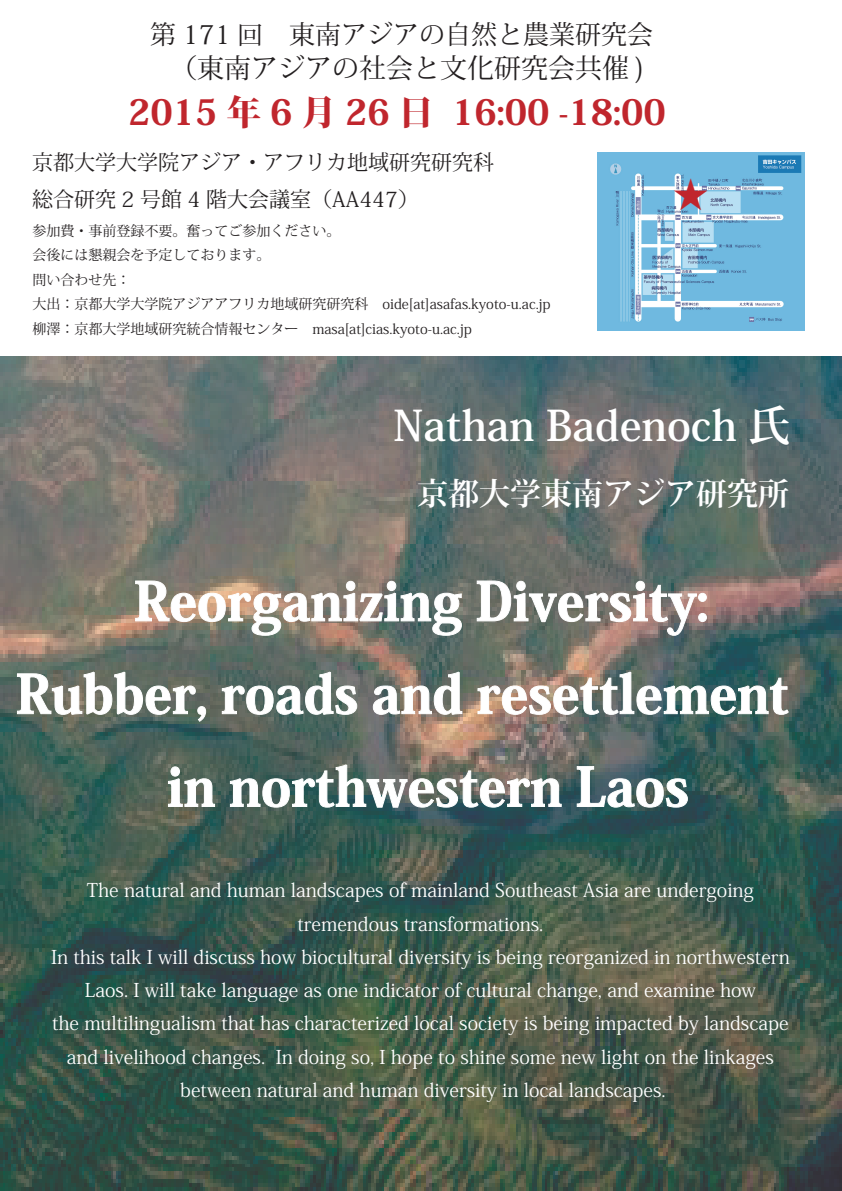
<style>
.page{position:relative;width:842px;height:1191px;background:#fff}
.page>*{position:absolute;margin:0;border:0;box-sizing:border-box;transform-origin:0 0}
.t1{font:800 53px/92.8px "Koz Min Pro";color:#fff;text-align:center;scale:.96 1}
.t2{font:700 42px "Koz Min Pro";color:#fff}
.t3{font:700 36px "Koz Min Pro";color:#c0262d}
.t4{font:800 35px "Koz Min Pro";color:#c0262d}
.t5{font:700 31px "Koz Min Pro";color:#fff}
.t6{font:27px "Koz Min Pro";color:#231f20}
.t7{font:26px "Koz Min Pro";color:#231f20}
.t8{font:21px/36.8px "Koz Min Pro";color:#231f20}
.t9{font:19px/33.2px "Koz Min Pro";color:#fff;text-align:center}
.t10{font:14px/24.5px "Koz Min Pro";color:#231f20}
</style>
<div class="page">
<img style="left:0;top:356px;width:842px;height:835px">
<svg style="left:135px;top:580px;width:327px;height:56px;background:#938b7e"></svg>
<svg style="left:476px;top:580px;width:231px;height:56px;background:#85807a"></svg>
<svg style="left:16px;top:671px;width:191px;height:51px;background:#737b71"></svg>
<svg style="left:221px;top:671px;width:137px;height:44px;background:#6b7a74"></svg>
<svg style="left:372px;top:671px;width:91px;height:44px;background:#83827a"></svg>
<img style="left:477px;top:671px;width:312px;height:44px">
<svg style="left:167px;top:766px;width:49px;height:41px;background:#6d7b70"></svg>
<svg style="left:229px;top:764px;width:333px;height:44px;background:#657671"></svg>
<svg style="left:576px;top:765px;width:112px;height:43px;background:#536f72"></svg>
<img style="left:597px;top:152px;width:207px;height:178px">
<h3 class="t7" style="left:150px;top:16px;width:504px">第 171 回　東南アジアの自然と農業研究会</h3>
<h3 class="t6" style="left:170px;top:49px;width:476px">（東南アジアの社会と文化研究会共催 )</h3>
<h3 class="t4" style="left:128px;top:86px;width:539px">2015 年 6 月 26 日 16:00 -18:00</h3>
<p class="t8" style="left:32px;top:144px;width:463px">京都大学大学院アジア・アフリカ地域研究研究科総合研究 2 号館 4 階大会議室（AA447）</p>
<p class="t10" style="left:32px;top:218px;width:520px">参加費・事前登録不要。奮ってご参加ください。<br>会後には懇親会を予定しております。<br>問い合わせ先：　<br>大出：京都大学大学院アジアアフリカ地域研究研究科　oide[at]asafas.kyoto-u.ac.jp柳澤：京都大学地域研究統合情報センター　masa[at]cias.kyoto-u.ac.jp</p>
<h3 class="t3" style="left:673px;top:168px;width:37px">★</h3>
<h2 class="t2" style="left:394px;top:395px;width:398px">Nathan Badenoch 氏</h2>
<h3 class="t5" style="left:417px;top:471px;width:373px">京都大学東南アジア研究所</h3>
<h1 class="t1" style="left:16px;top:552px;width:860px">Reorganizing Diversity:<br>Rubber, roads and resettlement　in northwestern Laos</h1>
<p class="t9" style="left:51px;top:873px;width:740px">The natural and human landscapes of mainland Southeast Asia are undergoing tremendous transformations.<br>In this talk I will discuss how biocultural diversity is being reorganized in northwestern Laos. I will take language as one indicator of cultural change, and examine how<br>the multilingualism that has characterized local society is being impacted by landscape and livelihood changes. In doing so, I hope to shine some new light on the linkages between natural and human diversity in local landscapes.</p>
</div>
